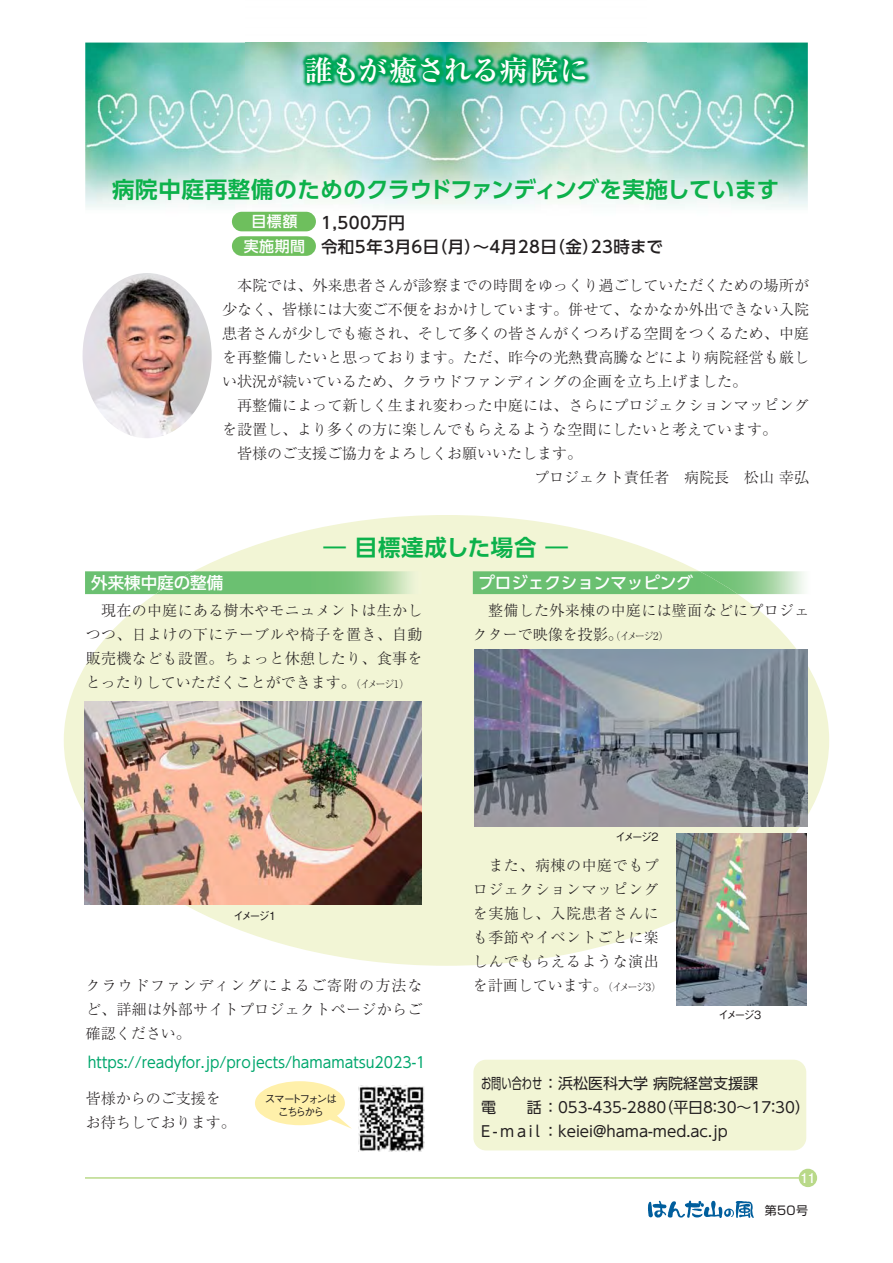
<style>
.page{position:relative;width:893px;height:1263px;background:#fff}
.page>*{position:absolute;margin:0;border:0;box-sizing:border-box;transform-origin:0 0}
.t1{font:28.5px "Ryumin Pro Bold 90 pv RKSJ H";letter-spacing:-.02em;color:#fff}
.t2{font:22.5px "UD Shin Go Pr 6 De Bold 90 pv RKSJ H";letter-spacing:.015em;color:#0cb14b}
.t3{font:16.5px/24px "UD Shin Go Pr 6 Medium 90 pv RKSJ H";letter-spacing:.03em;color:#231f20}
.t4{font:16.5px "UD Shin Go Pr 6 Medium 90 pv RKSJ H";color:#fff}
.t5{font:15px/24px "Ryumin Pro Light 90 pv RKSJ H";letter-spacing:.005em;color:#231f20;text-align:justify}
.t6{font:15px/24px "UD Shin Go Pr 6 Regular 90 pv RKSJ H";color:#231f20;scale:.68 1}
.t7{font:15px/24px "Ryumin Pro Light 90 pv RKSJ H";letter-spacing:.035em;color:#231f20}
.t8{font:15px "UD Shin Go Pr 6 Regular 90 pv RKSJ H";color:#00a76d;scale:.94 1}
.t9{font:15px/24.5px "UD Shin Go Pr 6 Medium 90 pv RKSJ H";letter-spacing:.03em;color:#fff;text-align:center}
.t10{font:13.5px "Futo Go B101 Pro Bold 90 pv RKSJ H";color:#fff}
.t11{font:12px "Shin Go Pro Regular 90 pv RKSJ H";color:#231f20}
.t12{font:11.25px/13.5px "Gothic BBB Pro Medium 90 pv RKSJ H";letter-spacing:-.21em;color:#231f20;text-align:center}
.s1{font-size:10.5px}
</style>
<div class="page">
<img style="left:85px;top:43px;width:723px;height:173px">
<div style="left:473px;top:1060px;width:333px;height:90px;background:#f2f5d5;border-radius:13px"></div>
<div style="left:64px;top:515px;width:765px;height:451px;background:#f2f5d5;border-radius:50%"></div>
<hr style="left:85px;top:1177px;width:723px;height:2px;background:#b9d989">
<div style="left:799px;top:1169px;width:18px;height:18px;background:#b9d989;border-radius:50%"></div>
<svg style="left:255px;top:1081px;width:97px;height:48px"></svg>
<img style="left:155px;top:571px;width:257px;height:23px">
<img style="left:473px;top:571px;width:265px;height:23px">
<img style="left:677px;top:834px;width:129px;height:172px">
<img style="left:84px;top:702px;width:338px;height:203px">
<img style="left:358px;top:1085px;width:66px;height:66px">
<img style="left:82px;top:273px;width:130px;height:165px;border-radius:50%">
<img style="left:475px;top:649px;width:332px;height:178px">
<svg style="left:648px;top:1200px;width:106px;height:18px"></svg>
<img style="left:246px;top:42px;width:400px;height:104px">
<div style="left:232px;top:212px;width:84px;height:19px;background:#6ebf5d;border-radius:10px"></div>
<div style="left:232px;top:236px;width:84px;height:20px;background:#6ebf5d;border-radius:10px"></div>
<h1 class="t1" style="left:305px;top:59px;width:285px">誰もが癒される病院に</h1>
<h2 class="t2" style="left:112px;top:181px;width:669px">病院中庭再整備のためのクラウドファンディングを実施しています</h2>
<p class="t9" style="left:244px;top:211px;width:63px">目標額実施期間</p>
<p class="t3" style="left:321px;top:213px;width:343px">1,500万円<br>令和5年3月6日（月）～4月28日（金）23時まで</p>
<p class="t5" style="left:222px;top:275px;width:588px">　本院では、外来患者さんが診察までの時間をゆっくり過ごしていただくための場所が</p>
<p class="t5" style="left:222px;top:299px;width:588px">少なく、皆様には大変ご不便をおかけしています。併せて、なかなか外出できない入院</p>
<p class="t5" style="left:222px;top:323px;width:588px">患者さんが少しでも癒され、そして多くの皆さんがくつろげる空間をつくるため、中庭</p>
<p class="t5" style="left:222px;top:347px;width:588px">を再整備したいと思っております。ただ、昨今の光熱費高騰などにより病院経営も厳し</p>
<p class="t5" style="left:222px;top:371px;width:526px">い状況が続いているため、クラウドファンディングの企画を立ち上げました。</p>
<p class="t5" style="left:222px;top:395px;width:588px">　再整備によって新しく生まれ変わった中庭には、さらにプロジェクションマッピング</p>
<p class="t5" style="left:222px;top:419px;width:556px">を設置し、より多くの方に楽しんでもらえるような空間にしたいと考えています。</p>
<p class="t5" style="left:222px;top:443px;width:361px">　皆様のご支援ご協力をよろしくお願いいたします。</p>
<p class="t5" style="left:534px;top:467px;width:276px">プロジェクト責任者　病院長　松山 幸弘</p>
<h2 class="t2" style="left:324px;top:539px;width:246px">― 目標達成した場合 ―</h2>
<p class="t4" style="left:91px;top:577px;width:133px">外来棟中庭の整備</p>
<p class="t5" style="left:86px;top:600px;width:338px">　現在の中庭にある樹木やモニュメントは生かしつつ、日よけの下にテーブルや椅子を置き、自動販売機なども設置。ちょっと休憩したり、食事をとったりしていただくことができます。<span class="s1">（イメージ1）</span></p>
<p class="t4" style="left:478px;top:577px;width:216px">プロジェクションマッピング</p>
<p class="t5" style="left:473px;top:600px;width:338px">　整備した外来棟の中庭には壁面などにプロジェクターで映像を投影。<span class="s1">（イメージ2）</span></p>
<p class="t12" style="left:233px;top:910px;width:45px">イメージ1</p>
<p class="t5" style="left:86px;top:975px;width:338px">クラウドファンディングによるご寄附の方法など、詳細は外部サイトプロジェクトページからご確認ください。</p>
<p class="t8" style="left:88px;top:1057px;width:361px">https://readyfor.jp/projects/hamamatsu2023-1</p>
<p class="t5" style="left:86px;top:1088px;width:151px">皆様からのご支援をお待ちしております。</p>
<p class="t12" style="left:264px;top:1093px;width:74px">スマートフォンはこちらから</p>
<p class="t12" style="left:615px;top:831px;width:45px">イメージ2</p>
<p class="t7" style="left:473px;top:855px;width:190px">　また、病棟の中庭でもプロジェクションマッピングを実施し、入院患者さんにも季節やイベントごとに楽しんでもらえるような演出を計画しています。<span class="s1">（イメージ3）</span></p>
<p class="t12" style="left:718px;top:1010px;width:45px">イメージ3</p>
<p class="t6" style="left:481px;top:1073px;width:485px">お問い合わせ ：浜松医科大学 病院経営支援課<br>電　話 ：053-435-2880（平日8：30～17：30）<br>E - m a i l ：keiei@hama-med.ac.jp</p>
<p class="t10" style="left:800px;top:1173px;width:17px">11</p>
<p class="t11" style="left:765px;top:1206px;width:45px">第50号</p>
</div>
